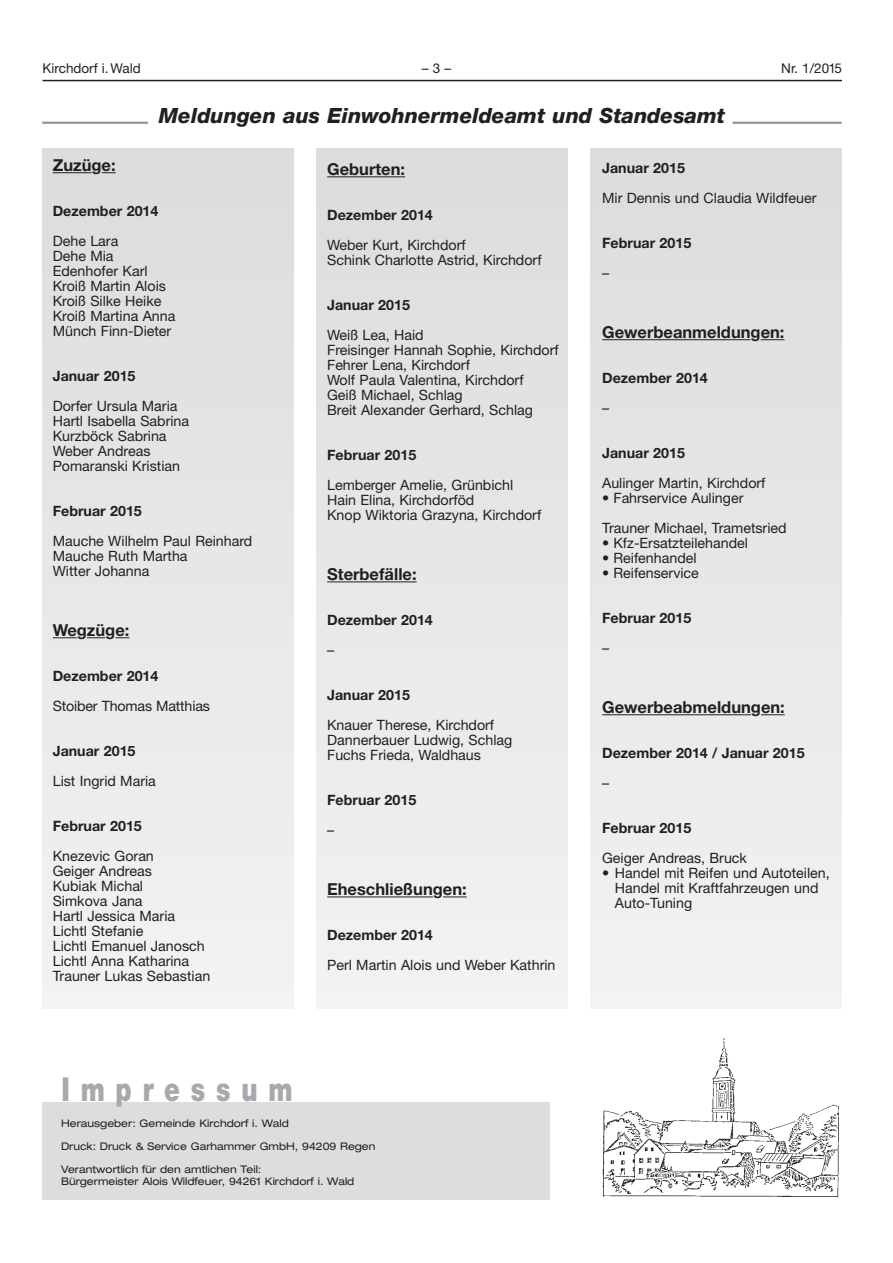
<style>
.page{position:relative;width:893px;height:1263px;background:#fff}
.page>*{position:absolute;margin:0;border:0;box-sizing:border-box;transform-origin:0 0}
.t1{font:900 33px "Helvetica Neue";letter-spacing:.435em;color:#a8a9ad;scale:.76 1}
.t2{font:italic 800 21px "Helvetica Neue";color:#231f20}
.t3{font:700 16.5px "Helvetica Neue";color:#231f20}
.t4{font:14.25px/15px "Helvetica Neue";color:#231f20}
.t5{font:700 14.25px "Helvetica Neue";color:#231f20}
.t6{font:13.5px "Helvetica Neue";color:#231f20}
.t7{font:expanded 10.5px/22.6px "Helvetica Neue";color:#231f20}
</style>
<div class="page">
<hr style="left:43px;top:80px;width:799px;height:1px;background:#231f20">
<hr style="left:42px;top:122px;width:106px;height:2px;background:#939598">
<div style="left:42px;top:149px;width:251px;height:859px;background:#e6e7e9"></div>
<div style="left:316px;top:149px;width:251px;height:859px;background:#e6e7e9"></div>
<div style="left:591px;top:149px;width:251px;height:859px;background:#e6e7e9"></div>
<hr style="left:53px;top:172px;width:39px;height:1px;background:#231f20">
<svg style="left:102px;top:172px;width:14px;height:1px"></svg>
<svg style="left:53px;top:637px;width:24px;height:1px"></svg>
<svg style="left:87px;top:637px;width:18px;height:1px"></svg>
<svg style="left:115px;top:637px;width:14px;height:1px"></svg>
<hr style="left:327px;top:176px;width:78px;height:1px;background:#231f20">
<hr style="left:327px;top:581px;width:90px;height:1px;background:#231f20">
<hr style="left:327px;top:896px;width:106px;height:1px;background:#231f20">
<svg style="left:443px;top:896px;width:24px;height:1px"></svg>
<hr style="left:602px;top:339px;width:149px;height:1px;background:#231f20">
<svg style="left:761px;top:339px;width:23px;height:1px"></svg>
<hr style="left:602px;top:714px;width:149px;height:1px;background:#231f20">
<svg style="left:761px;top:714px;width:24px;height:1px"></svg>
<div style="left:42px;top:1102px;width:508px;height:97px;background:#dcdddf"></div>
<img style="left:602px;top:1038px;width:237px;height:160px">
<hr style="left:733px;top:122px;width:109px;height:2px;background:#939598">
<p class="t6" style="left:43px;top:64px;width:100px">Kirchdorf i.Wald</p>
<p class="t6" style="left:422px;top:64px;width:31px">– 3 –</p>
<p class="t6" style="left:781px;top:64px;width:62px">Nr. 1/2015</p>
<h2 class="t2" style="left:159px;top:108px;width:568px">Meldungen aus Einwohnermeldeamt und Standesamt</h2>
<p class="t3" style="left:53px;top:159px;width:64px">Zuzüge:</p>
<p class="t5" style="left:53px;top:206px;width:107px">Dezember 2014</p>
<p class="t4" style="left:53px;top:235px;width:124px">Dehe Lara<br>Dehe Mia<br>Edenhofer Karl<br>Kroiß Martin Alois<br>Kroiß Silke Heike<br>Kroiß Martina Anna<br>Münch Finn-Dieter</p>
<p class="t5" style="left:53px;top:371px;width:84px">Januar 2015</p>
<p class="t4" style="left:53px;top:400px;width:138px">Dorfer Ursula Maria<br>Hartl Isabella Sabrina<br>Kurzböck Sabrina<br>Weber Andreas<br>Pomaranski Kristian</p>
<p class="t5" style="left:53px;top:506px;width:91px">Februar 2015</p>
<p class="t4" style="left:53px;top:535px;width:201px">Mauche Wilhelm Paul Reinhard<br>Mauche Ruth Martha<br>Witter Johanna</p>
<p class="t3" style="left:53px;top:624px;width:78px">Wegzüge:</p>
<p class="t5" style="left:53px;top:671px;width:107px">Dezember 2014</p>
<p class="t4" style="left:53px;top:700px;width:159px">Stoiber Thomas Matthias</p>
<p class="t5" style="left:53px;top:746px;width:84px">Januar 2015</p>
<p class="t4" style="left:53px;top:775px;width:105px">List Ingrid Maria</p>
<p class="t5" style="left:53px;top:821px;width:91px">Februar 2015</p>
<p class="t4" style="left:53px;top:850px;width:159px">Knezevic Goran<br>Geiger Andreas<br>Kubiak Michal<br>Simkova Jana<br>Hartl Jessica Maria<br>Lichtl Stefanie<br>Lichtl Emanuel Janosch<br>Lichtl Anna Katharina<br>Trauner Lukas Sebastian</p>
<p class="t3" style="left:327px;top:163px;width:79px">Geburten:</p>
<p class="t5" style="left:327px;top:210px;width:107px">Dezember 2014</p>
<p class="t4" style="left:327px;top:239px;width:216px">Weber Kurt, Kirchdorf<br>Schink Charlotte Astrid, Kirchdorf</p>
<p class="t5" style="left:327px;top:300px;width:84px">Januar 2015</p>
<p class="t4" style="left:327px;top:329px;width:233px">Weiß Lea, Haid<br>Freisinger Hannah Sophie, Kirchdorf<br>Fehrer Lena, Kirchdorf<br>Wolf Paula Valentina, Kirchdorf<br>Geiß Michael, Schlag<br>Breit Alexander Gerhard, Schlag</p>
<p class="t5" style="left:327px;top:450px;width:91px">Februar 2015</p>
<p class="t4" style="left:327px;top:479px;width:216px">Lemberger Amelie, Grünbichl<br>Hain Elina, Kirchdorföd<br>Knop Wiktoria Grazyna, Kirchdorf</p>
<p class="t3" style="left:327px;top:568px;width:91px">Sterbefälle:</p>
<p class="t5" style="left:327px;top:615px;width:107px">Dezember 2014</p>
<p class="t4" style="left:327px;top:644px;width:9px">–</p>
<p class="t5" style="left:327px;top:690px;width:84px">Januar 2015</p>
<p class="t4" style="left:327px;top:719px;width:187px">Knauer Therese, Kirchdorf<br>Dannerbauer Ludwig, Schlag<br>Fuchs Frieda, Waldhaus</p>
<p class="t5" style="left:327px;top:795px;width:91px">Februar 2015</p>
<p class="t4" style="left:327px;top:824px;width:9px">–</p>
<p class="t3" style="left:327px;top:883px;width:141px">Eheschließungen:</p>
<p class="t5" style="left:327px;top:930px;width:107px">Dezember 2014</p>
<p class="t4" style="left:327px;top:959px;width:230px">Perl Martin Alois und Weber Kathrin</p>
<h1 class="t1" style="left:62px;top:1077px;width:305px">Impressum</h1>
<p class="t7" style="left:61px;top:1113px;width:316px">Herausgeber: Gemeinde Kirchdorf i. Wald<br>Druck: Druck &amp; Service Garhammer GmbH, 94209 Regen<br>Verantwortlich für den amtlichen Teil:</p>
<p class="t7" style="left:61px;top:1170px;width:295px">Bürgermeister Alois Wildfeuer, 94261 Kirchdorf i. Wald</p>
<p class="t5" style="left:602px;top:163px;width:84px">Januar 2015</p>
<p class="t4" style="left:602px;top:192px;width:216px">Mir Dennis und Claudia Wildfeuer</p>
<p class="t5" style="left:602px;top:238px;width:91px">Februar 2015</p>
<p class="t4" style="left:602px;top:267px;width:9px">–</p>
<p class="t3" style="left:602px;top:326px;width:184px">Gewerbeanmeldungen:</p>
<p class="t5" style="left:602px;top:373px;width:107px">Dezember 2014</p>
<p class="t4" style="left:602px;top:402px;width:9px">–</p>
<p class="t5" style="left:602px;top:448px;width:84px">Januar 2015</p>
<p class="t4" style="left:602px;top:477px;width:165px">Aulinger Martin, Kirchdorf</p>
<p class="t4" style="left:602px;top:484px;width:186px;line-height:30px">• Fahrservice Aulinger<br>Trauner Michael, Trametsried</p>
<p class="t4" style="left:602px;top:537px;width:147px">• Kfz-Ersatzteilehandel</p>
<p class="t4" style="left:602px;top:552px;width:96px">• Reifenhandel</p>
<p class="t4" style="left:602px;top:567px;width:98px">• Reifenservice</p>
<p class="t5" style="left:602px;top:613px;width:91px">Februar 2015</p>
<p class="t4" style="left:602px;top:642px;width:9px">–</p>
<p class="t3" style="left:602px;top:701px;width:184px">Gewerbeabmeldungen:</p>
<p class="t5" style="left:602px;top:748px;width:204px">Dezember 2014 / Januar 2015</p>
<p class="t4" style="left:602px;top:777px;width:9px">–</p>
<p class="t5" style="left:602px;top:823px;width:91px">Februar 2015</p>
<p class="t4" style="left:602px;top:852px;width:146px">Geiger Andreas, Bruck</p>
<p class="t4" style="left:615px;top:867px;width:216px;text-indent:-13px">• Handel mit Reifen und Autoteilen,<br>Handel mit Kraftfahrzeugen und<br>Auto-Tuning</p>
</div>
